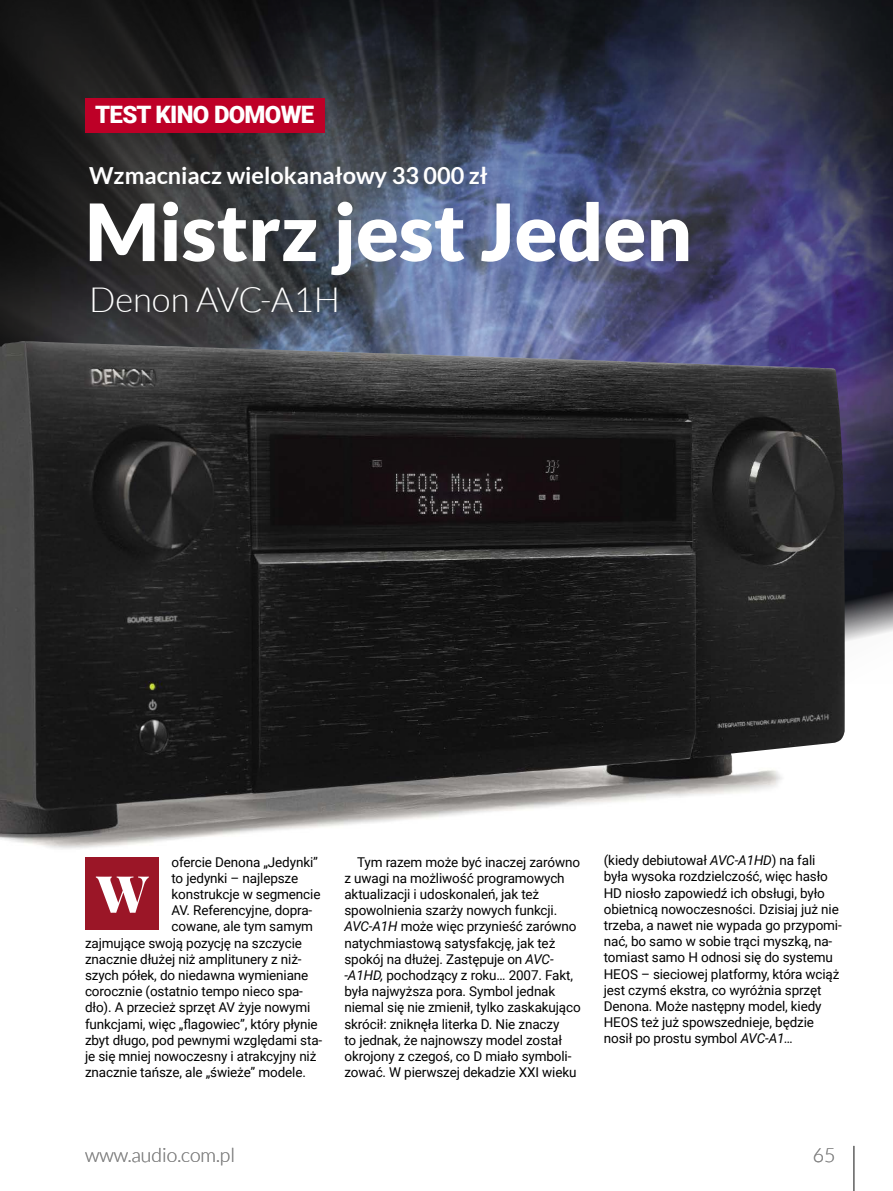
<style>
.page{position:relative;width:893px;height:1191px;background:#fff}
.page>*{position:absolute;margin:0;border:0;box-sizing:border-box;transform-origin:0 0}
.t1{font:900 79.05px "Lato";color:#fff}
.t2{font:900 51.15px "Playfair Display";color:#fff}
.t3{font:300 34.65px "Lato";color:#fff}
.t4{font:900 24px "Roboto";letter-spacing:-.03em;color:#fff}
.t5{font:700 23.55px "Lato";color:#fff}
.t6{font:300 19.5px "Lato";color:#858585}
.t7{font:13.5px/16.2px "Roboto";letter-spacing:-.01em;color:#000}
.s1{font-style:italic}
</style>
<div class="page">
<img style="left:0;top:0;width:893px;height:632px">
<div style="left:85px;top:98px;width:240px;height:34px;background:#be0027"></div>
<hr style="left:854px;top:1145px;width:1px;height:46px;background:#858585">
<img style="left:0;top:341px;width:887px;height:549px">
<svg style="left:86px;top:856px;width:73px;height:73px"></svg>
<div style="left:86px;top:857px;width:72px;height:72px;background:#9b1627"></div>
<h3 class="t4" style="left:95px;top:98px;width:221px">TEST KINO DOMOWE</h3>
<h3 class="t5" style="left:89px;top:162px;width:400px">Wzmacniacz wielokanałowy 33 000 zł</h3>
<h1 class="t1" style="left:85px;top:186px;width:609px">Mistrz jest Jeden</h1>
<h3 class="t3" style="left:89px;top:280px;width:252px">Denon AVC-A1H</h3>
<p class="t7" style="left:172px;top:853px;width:148px">ofercie Denona „Jedynki”</p>
<p class="t7" style="left:172px;top:869px;width:128px">to jedynki – najlepsze</p>
<p class="t7" style="left:172px;top:885px;width:151px">konstrukcje w segmencie</p>
<p class="t7" style="left:172px;top:901px;width:142px">AV. Referencyjne, dopra-</p>
<p class="t7" style="left:172px;top:918px;width:143px">cowane, ale tym samym</p>
<p class="t7" style="left:85px;top:934px;width:218px">zajmujące swoją pozycję na szczycie</p>
<p class="t7" style="left:85px;top:950px;width:218px">znacznie dłużej niż amplitunery z niż-</p>
<p class="t7" style="left:85px;top:966px;width:225px">szych półek, do niedawna wymieniane</p>
<p class="t7" style="left:85px;top:982px;width:219px">corocznie (ostatnio tempo nieco spa-</p>
<p class="t7" style="left:85px;top:999px;width:227px">dło). A przecież sprzęt AV żyje nowymi</p>
<p class="t7" style="left:85px;top:1015px;width:234px">funkcjami, więc „flagowiec”, który płynie</p>
<p class="t7" style="left:85px;top:1031px;width:239px">zbyt długo, pod pewnymi względami sta-</p>
<p class="t7" style="left:85px;top:1047px;width:233px">je się mniej nowoczesny i atrakcyjny niż</p>
<p class="t7" style="left:85px;top:1063px;width:222px">znacznie tańsze, ale „świeże” modele.</p>
<h2 class="t2" style="left:97px;top:853px;width:53px">W</h2>
<p class="t7" style="left:344px;top:853px;width:238px;text-indent:13px">Tym razem może być inaczej zarówno z uwagi na możliwość programowych aktualizacji i udoskonaleń, jak też spowolnienia szarży nowych funkcji.<br><span class="s1">AVC-A1H</span> może więc przynieść zarówno natychmiastową satysfakcję, jak też spokój na dłużej. Zastępuje on <span class="s1">AVC--A1HD,</span> pochodzący z roku… 2007. Fakt, była najwyższa pora. Symbol jednak niemal się nie zmienił, tylko zaskakująco skrócił: zniknęła literka D. Nie znaczy<br>to jednak, że najnowszy model został okrojony z czegoś, co D miało symboli&shy;zować. W pierwszej dekadzie XXI wieku</p>
<p class="t7" style="left:604px;top:851px;width:239px">(kiedy debiutował <span class="s1">AVC-A1HD</span>) na fali była wysoka rozdzielczość, więc hasło HD niosło zapowiedź ich obsługi, było obietnicą nowoczesności. Dzisiaj już nie trzeba, a nawet nie wypada go przypomi&shy;nać, bo samo w sobie trąci myszką, na&shy;tomiast samo H odnosi się do systemu HEOS – sieciowej platformy, która wciąż jest czymś ekstra, co wyróżnia sprzęt Denona. Może następny model, kiedy HEOS też już spowszednieje, będzie nosił po prostu symbol <span class="s1">AVC-A1…</span></p>
<h3 class="t6" style="left:85px;top:1144px;width:151px">www.audio.com.pl</h3>
<h3 class="t6" style="left:813px;top:1144px;width:24px">65</h3>
</div>
